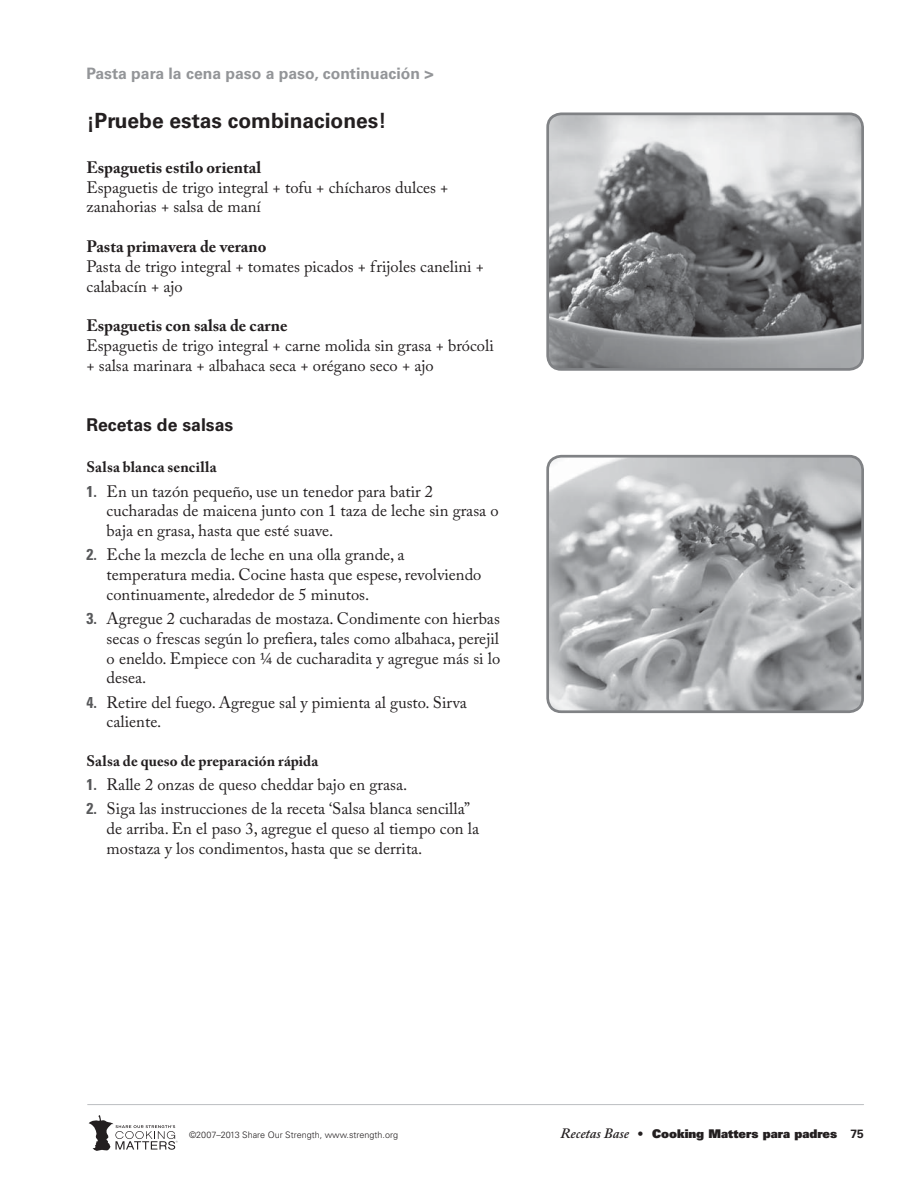
<style>
.page{position:relative;width:918px;height:1188px;background:#fff}
.page>*{position:absolute;margin:0;border:0;box-sizing:border-box;transform-origin:0 0}
.t1{font:700 21px "Univers LT Std";color:#231f20}
.t2{font:700 17.7px "Univers LT Std";color:#231f20}
.t3{font:16.5px/19.8px "Adobe Caslon Pro";color:#231f20}
.t4{font:700 16.5px "Adobe Caslon Pro";color:#231f20}
.t5{font:700 15.75px "Univers LT Std";color:#939598}
.t6{font:700 15px "Adobe Caslon Pro";letter-spacing:.01em;color:#231f20}
.t7{font:12px "Univers LT Std X Black";color:#231f20}
.t8{font:300 9px "Univers LT Std";color:#231f20}
.s1{font-family:"Univers LT Std";font-weight:700;font-stretch:condensed;font-size:15.75px;color:#58595b}
.s2{font-family:"Adobe Caslon Pro";font-weight:600;font-style:italic;font-size:14.25px}
.s3{font-family:"Univers LT Std";font-weight:700}
</style>
<div class="page">
<hr style="left:88px;top:1104px;width:776px;height:1px;background:#bbbdc0">
<svg style="left:89px;top:1115px;width:89px;height:36px"></svg>
<img style="left:548px;top:114px;width:315px;height:255px;border-radius:14px">
<div style="left:546px;top:112px;width:318px;height:259px;border:3px solid #808285;border-radius:14px"></div>
<img style="left:548px;top:456px;width:315px;height:256px;border-radius:14px">
<div style="left:546px;top:455px;width:318px;height:258px;border:3px solid #808285;border-radius:14px"></div>
<p class="t5" style="left:86px;top:67px;width:349px">Pasta para la cena paso a paso, continuación &gt;</p>
<p class="t1" style="left:86px;top:111px;width:302px">¡Pruebe estas combinaciones!</p>
<p class="t4" style="left:86px;top:161px;width:176px">Espaguetis estilo oriental</p>
<p class="t3" style="left:86px;top:179px;width:364px">Espaguetis de trigo integral + tofu + chícharos dulces + zanahorias + salsa de maní</p>
<p class="t4" style="left:86px;top:240px;width:182px">Pasta primavera de verano</p>
<p class="t3" style="left:86px;top:258px;width:399px">Pasta de trigo integral + tomates picados + frijoles canelini + calabacín + ajo</p>
<p class="t4" style="left:86px;top:319px;width:203px">Espaguetis con salsa de carne</p>
<p class="t3" style="left:86px;top:338px;width:409px">Espaguetis de trigo integral + carne molida sin grasa + brócoli + salsa marinara + albahaca seca + orégano seco + ajo</p>
<p class="t2" style="left:86px;top:418px;width:148px">Recetas de salsas</p>
<p class="t6" style="left:86px;top:462px;width:132px">Salsa blanca sencilla</p>
<p class="t3" style="left:107px;top:483px;width:394px;text-indent:-20px"><span class="s1">1.</span> En un tazón pequeño, use un tenedor para batir 2 cucharadas de maicena junto con 1 taza de leche sin grasa o baja en grasa, hasta que esté suave.</p>
<p class="t3" style="left:107px;top:547px;width:376px;text-indent:-20px"><span class="s1">2.</span> Eche la mezcla de leche en una olla grande, a temperatura media. Cocine hasta que espese, revolviendo continuamente, alrededor de 5 minutos.</p>
<p class="t3" style="left:107px;top:611px;width:395px;text-align:justify;text-indent:-20px"><span class="s1">3.</span> Agregue 2 cucharadas de mostaza. Condimente con hierbas secas o frescas según lo prefiera, tales como albahaca, perejil o eneldo. Empiece con ¼ de cucharadita y agregue más si lo desea.</p>
<p class="t3" style="left:107px;top:694px;width:362px;text-indent:-20px"><span class="s1">4.</span> Retire del fuego. Agregue sal y pimienta al gusto. Sirva caliente.</p>
<p class="t6" style="left:86px;top:755px;width:234px">Salsa de queso de preparación rápida</p>
<p class="t3" style="left:86px;top:777px;width:322px"><span class="s1">1.</span> Ralle 2 onzas de queso cheddar bajo en grasa.</p>
<p class="t3" style="left:107px;top:801px;width:374px;text-indent:-20px"><span class="s1">2.</span> Siga las instrucciones de la receta ‘Salsa blanca sencilla” de arriba. En el paso 3, agregue el queso al tiempo con la mostaza y los condimentos, hasta que se derrita.</p>
<p class="t8" style="left:189px;top:1131px;width:211px">©2007–2013 Share Our Strength, www.strength.org</p>
<p class="t7" style="left:560px;top:1129px;width:305px"><span class="s2">Recetas Base</span> • Cooking Matters para padres <span class="s3">75</span></p>
</div>
